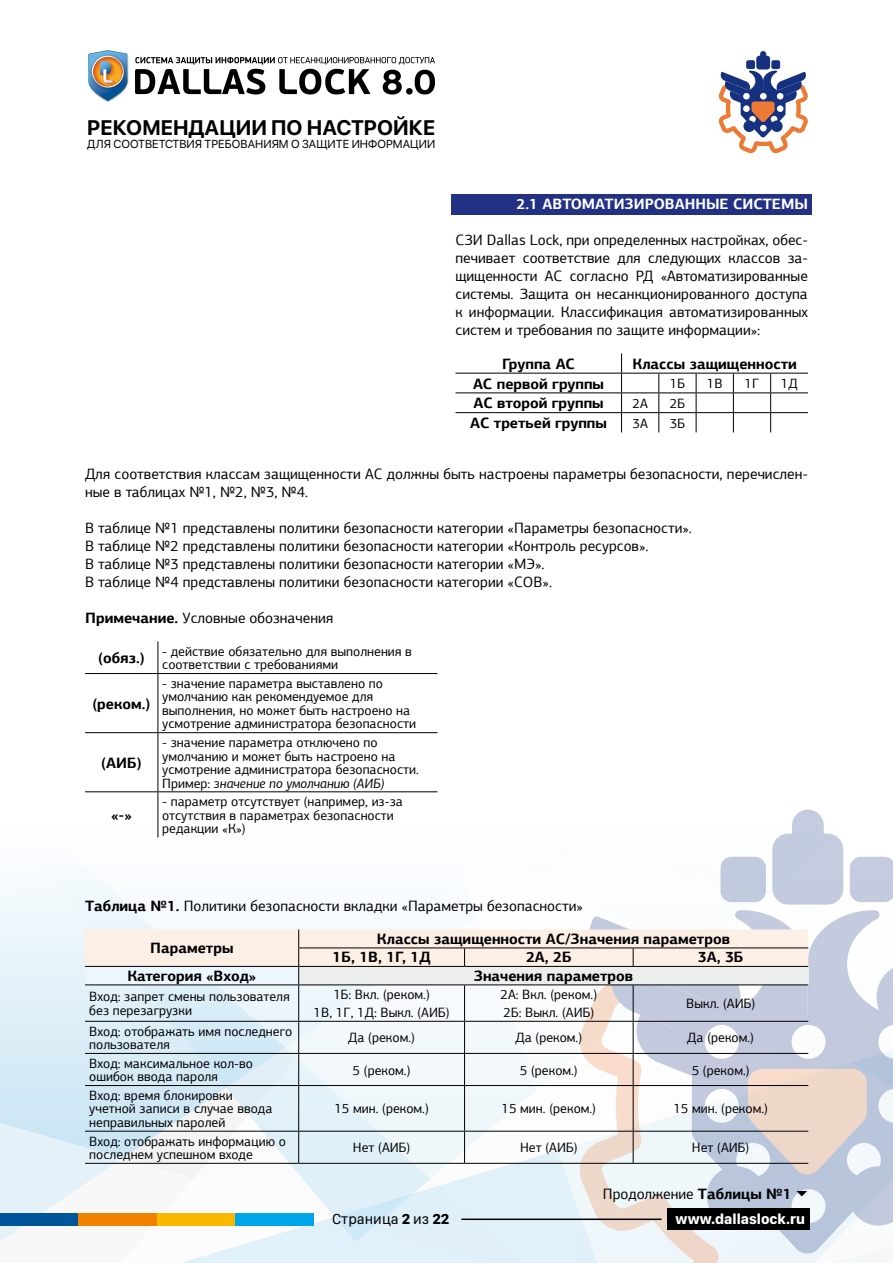
<style>
.page{position:relative;width:893px;height:1263px;background:#fff}
.page>*{position:absolute;margin:0;border:0;box-sizing:border-box;transform-origin:0 0}
.t1{font:700 21px "SF Pro Display";color:#000}
.t2{font:15px/18px "PF Agora Sans Pro";color:#000}
.t3{font:700 15px/18.5px "PF Agora Sans Pro";color:#000}
.t4{font:700 15px "PF Agora Sans Pro";color:#fff}
.t5{font:700 15px "SF Compact Display";color:#fff}
.t6{font:15px "SF Compact Display";color:#000}
.t7{font:13.5px/13.5px "PF Agora Sans Pro";color:#000}
.t8{font:11.55px "SF Pro Display";letter-spacing:.005em;color:#000}
.s1{font-weight:700}
.s2{font-style:italic}
</style>
<div class="page">
<svg style="left:0;top:1138px;width:441px;height:125px;fill:#e4f1f9"></svg>
<div style="left:441px;top:1225px;width:138px;height:38px;background:#e1f1f9"></div>
<div style="left:0;top:829px;width:893px;height:309px;background:linear-gradient(to bottom,#fff,#cbe6f4)"></div>
<svg style="left:579px;top:1225px;width:243px;height:38px;fill:#eff6fb"></svg>
<svg style="left:692px;top:1225px;width:192px;height:30px;fill:#edf5fa"></svg>
<div style="left:772px;top:834px;width:71px;height:71px;background:#c4cbde;border-radius:16px"></div>
<div style="left:792px;top:810px;width:32px;height:53px;background:#c4cbde;border-radius:16px"></div>
<div style="left:720px;top:857px;width:46px;height:45px;background:#c2cade;border-radius:11px"></div>
<div style="left:850px;top:857px;width:43px;height:45px;background:#c4cbde"></div>
<div style="left:756px;top:56px;width:14px;height:14px;background:#163180;border-radius:3px"></div>
<div style="left:760px;top:51px;width:6px;height:10px;background:#163180;border-radius:3px"></div>
<div style="left:746px;top:60px;width:9px;height:9px;background:#163180;border-radius:2px"></div>
<div style="left:771px;top:60px;width:9px;height:9px;background:#163180;border-radius:2px"></div>
<svg style="left:719px;top:71px;width:89px;height:83px"></svg>
<div style="left:743px;top:120px;width:12px;height:12px;background:#163180;border-radius:50%"></div>
<div style="left:771px;top:120px;width:12px;height:12px;background:#163180;border-radius:50%"></div>
<svg style="left:88px;top:50px;width:40px;height:52px"></svg>
<svg style="left:135px;top:57px;width:300px;height:38px"></svg>
<div style="left:667px;top:1208px;width:143px;height:22px;background:#000"></div>
<div style="left:0;top:1214px;width:78px;height:12px;background:#00569a"></div>
<div style="left:78px;top:1214px;width:79px;height:12px;background:#ef8300"></div>
<div style="left:157px;top:1214px;width:78px;height:12px;background:#f9b900"></div>
<div style="left:235px;top:1214px;width:79px;height:12px;background:#00a6ea"></div>
<div style="left:451px;top:194px;width:361px;height:21px;background:#233185"></div>
<hr style="left:455px;top:373px;width:167px;height:1px;background:#000">
<hr style="left:455px;top:392px;width:167px;height:1px;background:#000">
<hr style="left:622px;top:392px;width:37px;height:1px;background:#000">
<hr style="left:659px;top:392px;width:37px;height:1px;background:#000">
<hr style="left:696px;top:392px;width:37px;height:1px;background:#000">
<hr style="left:733px;top:392px;width:38px;height:1px;background:#000">
<hr style="left:771px;top:392px;width:37px;height:1px;background:#000">
<hr style="left:455px;top:412px;width:167px;height:1px;background:#000">
<hr style="left:622px;top:412px;width:37px;height:1px;background:#000">
<hr style="left:659px;top:412px;width:37px;height:1px;background:#000">
<svg style="left:658px;top:374px;width:1px;height:58px"></svg>
<hr style="left:696px;top:412px;width:37px;height:1px;background:#000">
<svg style="left:696px;top:374px;width:1px;height:58px"></svg>
<hr style="left:733px;top:412px;width:38px;height:1px;background:#000">
<svg style="left:733px;top:374px;width:1px;height:58px"></svg>
<hr style="left:771px;top:412px;width:37px;height:1px;background:#000">
<svg style="left:770px;top:374px;width:1px;height:58px"></svg>
<svg style="left:621px;top:353px;width:1px;height:79px"></svg>
<hr style="left:622px;top:373px;width:37px;height:1px;background:#000">
<hr style="left:659px;top:373px;width:37px;height:1px;background:#000">
<hr style="left:696px;top:373px;width:37px;height:1px;background:#000">
<hr style="left:733px;top:373px;width:38px;height:1px;background:#000">
<hr style="left:771px;top:373px;width:37px;height:1px;background:#000">
<hr style="left:158px;top:641px;width:1px;height:32px;background:#000">
<hr style="left:85px;top:673px;width:73px;height:1px;background:#000">
<hr style="left:158px;top:673px;width:279px;height:1px;background:#000">
<hr style="left:158px;top:674px;width:1px;height:58px;background:#000">
<hr style="left:85px;top:732px;width:73px;height:1px;background:#000">
<hr style="left:158px;top:732px;width:279px;height:1px;background:#000">
<hr style="left:158px;top:733px;width:1px;height:58px;background:#000">
<hr style="left:85px;top:791px;width:73px;height:1px;background:#000">
<hr style="left:158px;top:791px;width:279px;height:1px;background:#000">
<hr style="left:158px;top:792px;width:1px;height:45px;background:#000">
<svg style="left:85px;top:910px;width:808px;height:315px"></svg>
<hr style="left:85px;top:984px;width:214px;height:1px;background:#000">
<h1 class="t1" style="left:87px;top:115px;width:350px">РЕКОМЕНДАЦИИ ПО НАСТРОЙКЕ</h1>
<p class="t8" style="left:87px;top:135px;width:349px">ДЛЯ СООТВЕТСТВИЯ ТРЕБОВАНИЯМ О ЗАЩИТЕ ИНФОРМАЦИИ</p>
<p class="t4" style="left:517px;top:195px;width:293px">2.1 АВТОМАТИЗИРОВАННЫЕ СИСТЕМЫ</p>
<p class="t2" style="left:455px;top:231px;width:354px;text-align:justify">СЗИ Dallas Lock, при определенных настройках, обес&shy;печивает соответствие для следующих классов за&shy;щищенности АС согласно РД «Автоматизированные системы. Защита он несанкционированного доступа к информации. Классификация автоматизированных систем и требования по защите информации»:</p>
<p class="t3" style="left:502px;top:354px;width:75px">Группа АС</p>
<p class="t3" style="left:633px;top:354px;width:166px">Классы защищенности</p>
<p class="t3" style="left:473px;top:374px;width:133px">АС первой группы</p>
<p class="t7" style="left:670px;top:377px;width:17px">1Б</p>
<p class="t7" style="left:707px;top:377px;width:17px">1В</p>
<p class="t7" style="left:745px;top:377px;width:16px">1Г</p>
<p class="t7" style="left:781px;top:377px;width:18px">1Д</p>
<p class="t3" style="left:473px;top:394px;width:132px">АС второй группы</p>
<p class="t7" style="left:632px;top:396px;width:17px">2А</p>
<p class="t7" style="left:670px;top:396px;width:17px">2Б</p>
<p class="t3" style="left:470px;top:414px;width:138px">АС третьей группы</p>
<p class="t7" style="left:632px;top:416px;width:17px">3А</p>
<p class="t7" style="left:670px;top:416px;width:17px">3Б</p>
<p class="t2" style="left:85px;top:465px;width:724px">Для соответствия классам защищенности АС должны быть настроены параметры безопасности, перечислен&shy;ные в таблицах №1, №2, №3, №4.</p>
<p class="t2" style="left:85px;top:519px;width:608px">В таблице №1 представлены политики безопасности категории «Параметры безопасности».<br>В таблице №2 представлены политики безопасности категории «Контроль ресурсов».<br>В таблице №3 представлены политики безопасности категории «МЭ».<br>В таблице №4 представлены политики безопасности категории «СОВ».</p>
<p class="t2" style="left:85px;top:609px;width:250px"><span class="s1">Примечание.</span> Условные обозначения</p>
<p class="t3" style="left:98px;top:649px;width:48px">(обяз.)</p>
<p class="t7" style="left:162px;top:644px;width:251px">- действие обязательно для выполнения в соответствии с требованиями</p>
<p class="t3" style="left:92px;top:694px;width:60px">(реком.)</p>
<p class="t7" style="left:162px;top:677px;width:255px">- значение параметра выставлено по умолчанию как рекомендуемое для выполнения, но может быть настроено на усмотрение администратора безопасности</p>
<p class="t3" style="left:101px;top:753px;width:42px">(АИБ)</p>
<p class="t3" style="left:111px;top:806px;width:22px">«-»</p>
<p class="t7" style="left:162px;top:736px;width:258px">- значение параметра отключено по умолчанию и может быть настроено на усмотрение администратора безопасности.<br>Пример: <span class="s2">значение по умолчанию (АИБ)</span></p>
<p class="t7" style="left:162px;top:795px;width:242px">- параметр отсутствует (например, из-за отсутствия в параметрах безопасности редакции «К»)</p>
<p class="t2" style="left:85px;top:897px;width:499px"><span class="s1">Таблица №1.</span> Политики безопасности вкладки «Параметры безопасности»</p>
<p class="t3" style="left:150px;top:938px;width:85px">Параметры</p>
<p class="t3" style="left:333px;top:929px;width:399px;text-indent:44px">Классы защищенности АС/Значения параметров<br>1Б, 1В, 1Г, 1Д</p>
<p class="t3" style="left:526px;top:948px;width:47px">2А, 2Б</p>
<p class="t3" style="left:698px;top:948px;width:47px">3А, 3Б</p>
<p class="t3" style="left:127px;top:966px;width:130px">Категория «Вход»</p>
<p class="t3" style="left:474px;top:966px;width:161px">Значения параметров</p>
<p class="t7" style="left:89px;top:990px;width:202px">Вход: запрет смены пользователя без перезагрузки</p>
<p class="t7" style="left:314px;top:986px;width:137px;line-height:17.7px;text-align:center">1Б: Вкл. (реком.)<br>1В, 1Г, 1Д: Выкл. (АИБ)</p>
<p class="t7" style="left:500px;top:986px;width:98px;line-height:17.7px">2А: Вкл. (реком.)<br>2Б: Выкл. (АИБ)</p>
<p class="t7" style="left:686px;top:997px;width:71px">Выкл. (АИБ)</p>
<p class="t7" style="left:89px;top:1024px;width:204px">Вход: отображать имя последнего пользователя</p>
<p class="t7" style="left:348px;top:1031px;width:68px">Да (реком.)</p>
<p class="t7" style="left:515px;top:1031px;width:68px">Да (реком.)</p>
<p class="t7" style="left:687px;top:1031px;width:68px">Да (реком.)</p>
<p class="t7" style="left:89px;top:1056px;width:165px">Вход: максимальное кол-во ошибок ввода пароля</p>
<p class="t7" style="left:353px;top:1063px;width:59px">5 (реком.)</p>
<p class="t7" style="left:520px;top:1063px;width:59px">5 (реком.)</p>
<p class="t7" style="left:692px;top:1063px;width:59px">5 (реком.)</p>
<p class="t7" style="left:89px;top:1088px;width:185px">Вход: время блокировки учетной записи в случае ввода неправильных паролей</p>
<p class="t7" style="left:334px;top:1102px;width:96px">15 мин. (реком.)</p>
<p class="t7" style="left:502px;top:1102px;width:96px">15 мин. (реком.)</p>
<p class="t7" style="left:673px;top:1102px;width:96px">15 мин. (реком.)</p>
<p class="t7" style="left:89px;top:1134px;width:198px">Вход: отображать информацию о последнем успешном входе</p>
<p class="t7" style="left:353px;top:1141px;width:59px">Нет (АИБ)</p>
<p class="t7" style="left:520px;top:1141px;width:59px">Нет (АИБ)</p>
<p class="t7" style="left:692px;top:1141px;width:59px">Нет (АИБ)</p>
<p class="t2" style="left:603px;top:1185px;width:207px">Продолжение <span class="s1">Таблицы №1</span> ▼</p>
<p class="t6" style="left:332px;top:1207px;width:119px">Страница <span class="s1">2</span> из <span class="s1">22</span></p>
<p class="t5" style="left:675px;top:1206px;width:131px">www.dallaslock.ru</p>
</div>
